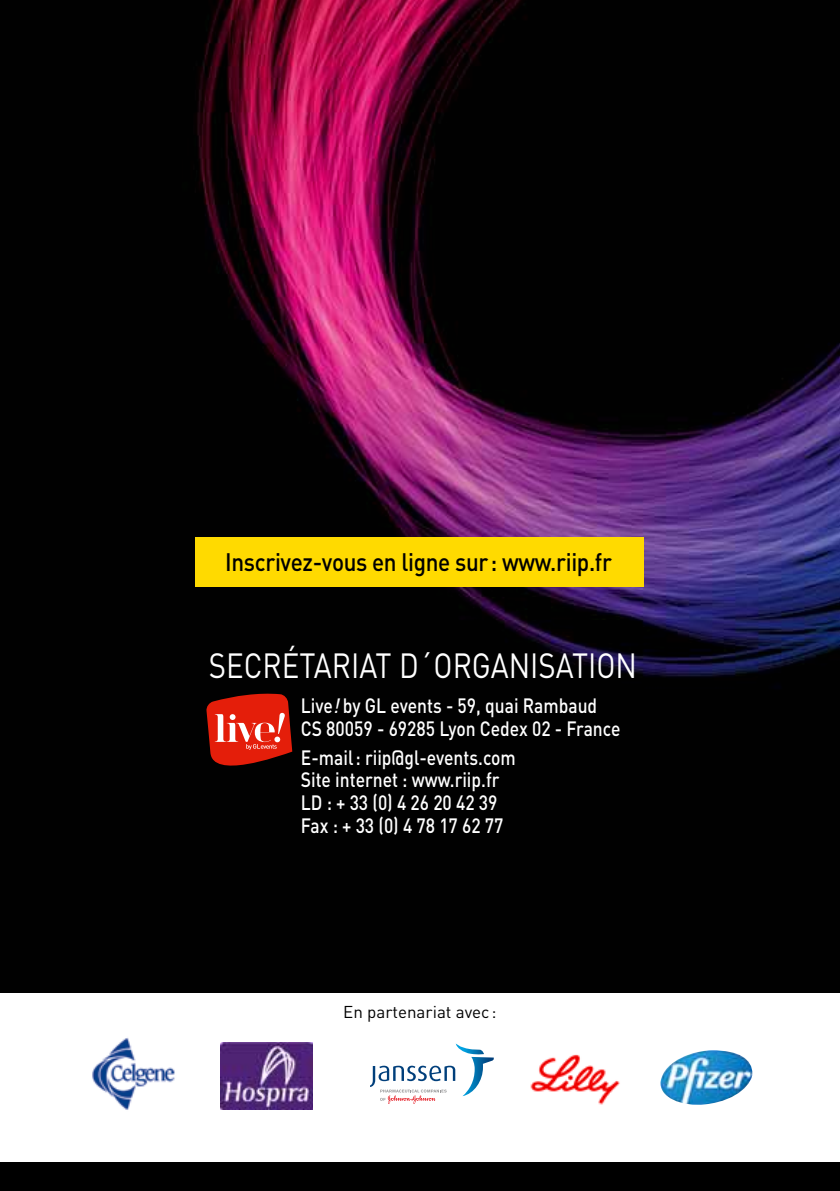
<style>
.page{position:relative;width:840px;height:1191px;background:#fff}
.page>*{position:absolute;margin:0;border:0;box-sizing:border-box;transform-origin:0 0}
.t1{font:34.6px "DIN";color:#fff;scale:.85 1}
.t2{font:500 25px "DIN";letter-spacing:-.015em;color:#000;scale:.9 1}
.t3{font:500 20.6px/22.6px "DIN";color:#fff;scale:.85 1}
.t4{font:17px "DIN";color:#000}
.s1{font-style:italic}
</style>
<div class="page">
<img style="left:0;top:0;width:839px;height:992px">
<div style="left:0;top:1162px;width:839px;height:29px;background:#000"></div>
<svg style="left:206px;top:692px;width:86px;height:87px;background:#a32a1d"></svg>
<div style="left:196px;top:537px;width:447px;height:50px;background:#ffda00"></div>
<img style="left:660px;top:1050px;width:92px;height:55px">
<img style="left:92px;top:1038px;width:83px;height:72px">
<svg style="left:370px;top:1043px;width:123px;height:61px"></svg>
<img style="left:530px;top:1054px;width:90px;height:51px">
<img style="left:220px;top:1042px;width:92px;height:67px">
<p class="t2" style="left:225px;top:546px;width:431px">Inscrivez-vous en ligne sur: www.riip.fr</p>
<h1 class="t1" style="left:209px;top:644px;width:505px">SECRÉTARIAT D´ORGANISATION</h1>
<p class="t3" style="left:301px;top:693px;width:377px">Live<span class="s1">!</span>by GL events - 59, quai Rambaud<br>CS 80059 - 69285 Lyon Cedex 02 - France</p>
<p class="t3" style="left:301px;top:745px;width:254px">E-mail: riip@gl-events.com<br>Site internet : www.riip.fr<br>LD : + 33 (0) 4 26 20 42 39<br>Fax : + 33 (0) 4 78 17 62 77</p>
<p class="t4" style="left:343px;top:1001px;width:155px">EN PARTENARIAT AVEC :</p>
</div>
